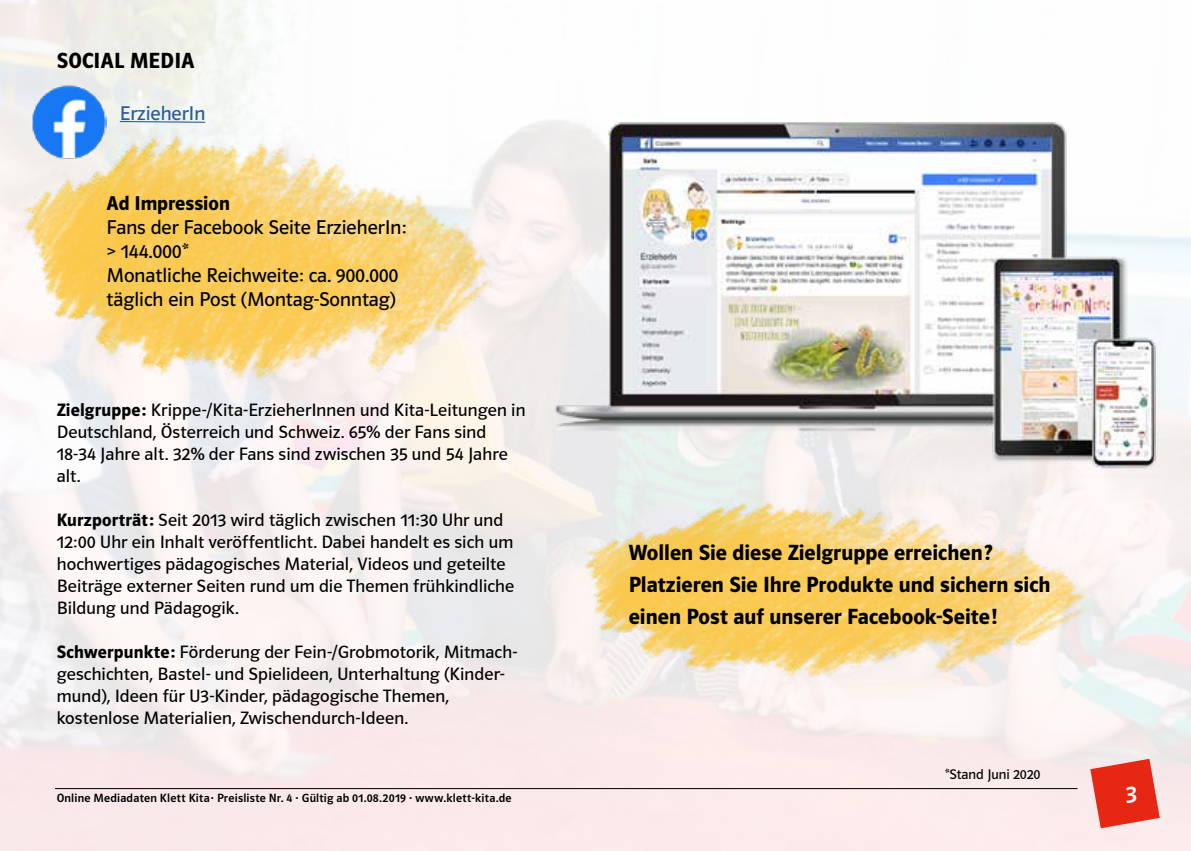
<style>
.page{position:relative;width:1191px;height:851px;background:#fff}
.page>*{position:absolute;margin:0;border:0;box-sizing:border-box;transform-origin:0 0}
.t1{font:24px "Polo ST11 K Krftg";color:#fff}
.t2{font:22px/32px "Polo ST11 K Hfett";letter-spacing:.005em;color:#000}
.t3{font:20px/24px "Polo ST11 K Buch";color:#000}
.t4{font:20px "Polo ST11 K Hfett";color:#000}
.t5{font:20px "Polo ST11 K Buch";color:#275b9b}
.t6{font:18px/22px "Polo ST11 K Buch";letter-spacing:.005em;color:#000}
.t7{font:14px "Polo ST11 K Buch";color:#000}
.t8{font:12px "Polo ST11 K Krftg";letter-spacing:.02em;color:#000}
.s1{font-family:"Polo ST11 K Hfett"}
</style>
<div class="page">
<img style="left:0;top:0;width:1191px;height:850px">
<svg style="left:1090px;top:758px;width:69px;height:70px;background:#e9584a"></svg>
<hr style="left:55px;top:788px;width:1022px;height:1px;background:#000">
<img style="left:7px;top:99px;width:533px;height:300px">
<img style="left:567px;top:497px;width:550px;height:195px">
<svg style="left:119px;top:120px;width:87px;height:3px"></svg>
<img style="left:545px;top:76px;width:614px;height:417px">
<img style="left:31px;top:84px;width:76px;height:75px">
<p class="t2" style="left:57px;top:45px;width:139px">SOCIAL MEDIA</p>
<p class="t5" style="left:120px;top:102px;width:87px;rotate:1deg">ErzieherIn</p>
<p class="t4" style="left:107px;top:192px;width:125px">Ad Impression</p>
<p class="t3" style="left:107px;top:215px;width:301px">Fans der Facebook Seite ErzieherIn: &gt; 144.000*<br>Monatliche Reichweite: ca. 900.000 täglich ein Post (Montag-Sonntag)</p>
<p class="t6" style="left:57px;top:398px;width:470px"><span class="s1">Zielgruppe:</span> Krippe-/Kita-ErzieherInnen und Kita-Leitungen in Deutschland, Österreich und Schweiz. 65% der Fans sind 18-34 Jahre alt. 32% der Fans sind zwischen 35 und 54 Jahre alt.</p>
<p class="t6" style="left:57px;top:508px;width:459px"><span class="s1">Kurzporträt:</span> Seit 2013 wird täglich zwischen 11:30 Uhr und 12:00 Uhr ein Inhalt veröffentlicht. Dabei handelt es sich um hochwertiges pädagogisches Material, Videos und geteilte Beiträge externer Seiten rund um die Themen frühkindliche Bildung und Pädagogik.</p>
<p class="t6" style="left:57px;top:640px;width:462px"><span class="s1">Schwerpunkte:</span> Förderung der Fein-/Grobmotorik, Mitmach&shy;geschichten, Bastel- und Spielideen, Unterhaltung (Kinder&shy;mund), Ideen für U3-Kinder, pädagogische Themen, kostenlose Materialien, Zwischendurch-Ideen.</p>
<p class="t2" style="left:629px;top:536px;width:423px">Wollen Sie diese Zielgruppe erreichen?<br>Platzieren Sie Ihre Produkte und sichern sich einen Post auf unserer Facebook-Seite!</p>
<p class="t7" style="left:945px;top:767px;width:97px">*Stand Juni 2020</p>
<p class="t8" style="left:57px;top:791px;width:456px">Online Mediadaten Klett Kita· Preisliste Nr. 4 · Gültig ab 01.08.2019 · www.klett-kita.de</p>
<h1 class="t1" style="left:1125px;top:780px;width:13px">3</h1>
</div>
